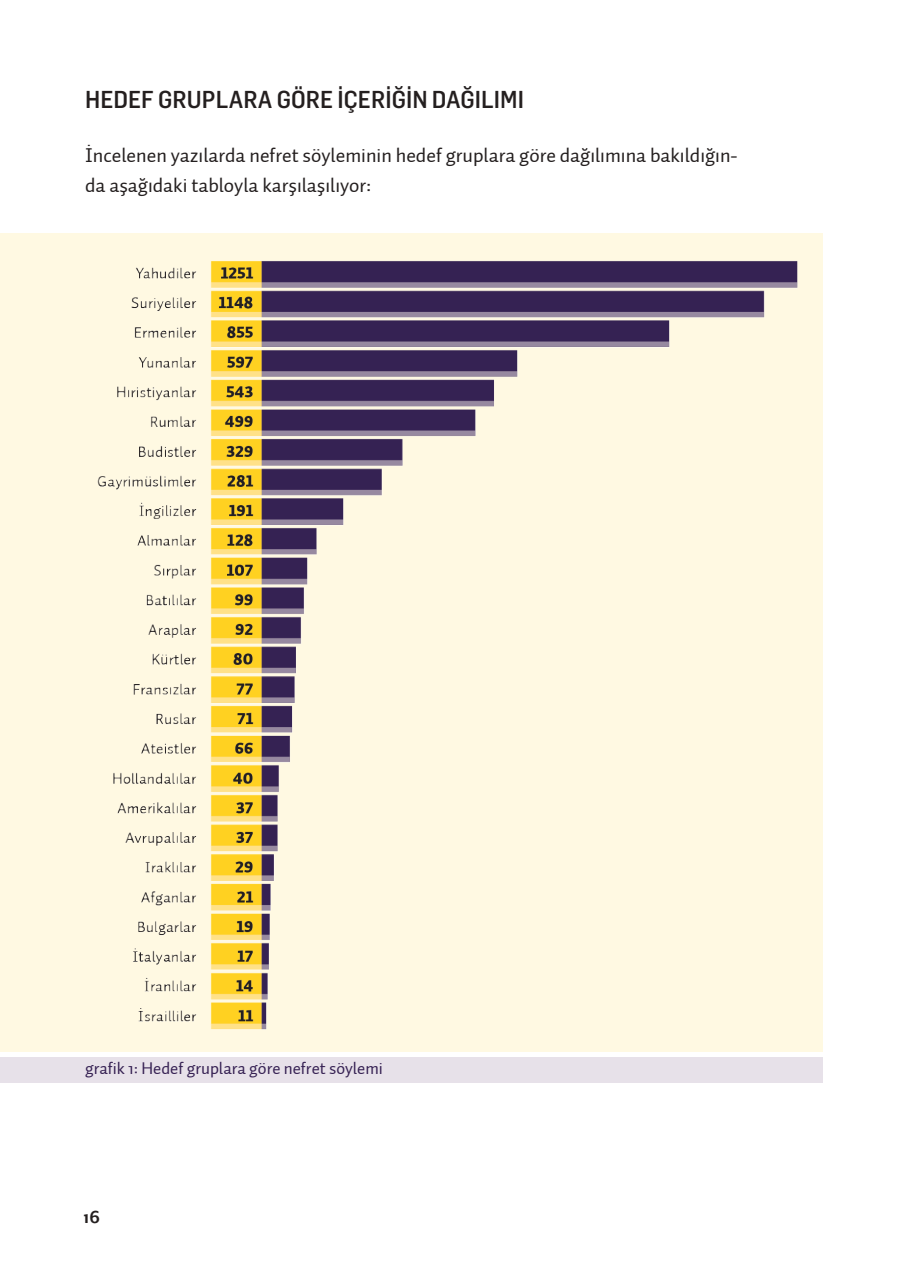
<style>
.page{position:relative;width:908px;height:1276px;background:#fff}
.page>*{position:absolute;margin:0;border:0;box-sizing:border-box;transform-origin:0 0}
.t1{font:500 24px "Flama Semicondensed";color:#241f1f}
.t2{font:20px/30px "Auto 2 TR Regular";color:#241f1f}
.t3{font:700 20px "Mr Eaves San OT";color:#241f1f}
.t4{font:17px "Auto 2 TR Regular";color:#362153}
</style>
<div class="page">
<div style="left:0;top:234px;width:822px;height:818px;background:#fff9e2"></div>
<img style="left:97px;top:261px;width:701px;height:769px">
<div style="left:0;top:1057px;width:822px;height:26px;background:#e7e1e9"></div>
<p class="t1" style="left:85px;top:84px;width:440px">HEDEF GRUPLARA GÖRE İÇERIĞIN DAĞILIMI</p>
<p class="t2" style="left:85px;top:141px;width:653px">İncelenen yazılarda nefret söyleminin hedef gruplara göre dağılımına bakıldığın&shy;da aşağıdaki tabloyla karşılaşılıyor:</p>
<p class="t4" style="left:85px;top:1057px;width:299px">grafik 1: Hedef gruplara göre nefret söylemi</p>
<p class="t3" style="left:83px;top:1206px;width:18px">16</p>
</div>
